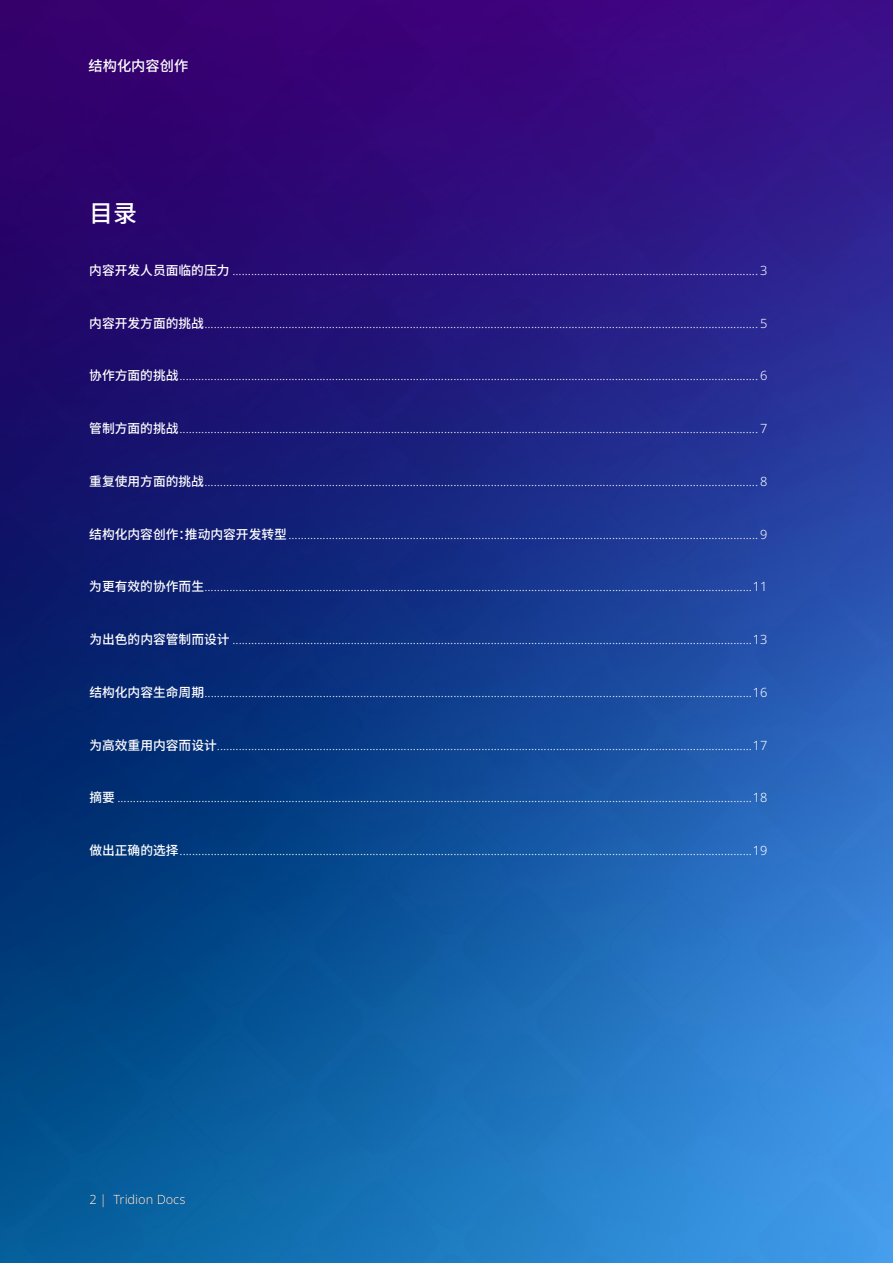
<style>
.page{position:relative;width:893px;height:1263px;background:#fff}
.page>*{position:absolute;margin:0;border:0;box-sizing:border-box;transform-origin:0 0}
.t1{font:500 24px "Noto Sans CJ Ksc";color:#fff}
.t2{font:500 14.25px "Noto Sans CJ Ksc";color:#fff}
.t3{font:300 12.75px "Noto Sans";color:#fff}
.s1{font-family:"Noto Sans CJ Ksc";font-weight:500}
</style>
<div class="page">
<img style="left:0;top:0;width:893px;height:1263px">
<p class="t2" style="left:89px;top:58px;width:101px">结构化内容创作</p>
<h1 class="t1" style="left:89px;top:200px;width:50px">目录</h1>
<p class="t3" style="left:89px;top:263px;width:679px"><span class="s1">内容开发人员面临的压力</span> ......................................................................................................................................................................... 3</p>
<p class="t3" style="left:89px;top:316px;width:680px"><span class="s1">内容开发方面的挑战</span>.................................................................................................................................................................................. 5</p>
<p class="t3" style="left:89px;top:368px;width:679px"><span class="s1">协作方面的挑战</span>.......................................................................................................................................................................................... 6</p>
<p class="t3" style="left:89px;top:421px;width:679px"><span class="s1">管制方面的挑战</span>.......................................................................................................................................................................................... 7</p>
<p class="t3" style="left:89px;top:474px;width:680px"><span class="s1">重复使用方面的挑战</span>.................................................................................................................................................................................. 8</p>
<p class="t3" style="left:89px;top:527px;width:679px"><span class="s1">结构化内容创作：推动内容开发转型</span>....................................................................................................................................................... 9</p>
<p class="t3" style="left:89px;top:579px;width:680px"><span class="s1">为更有效的协作而生</span>................................................................................................................................................................................11</p>
<p class="t3" style="left:89px;top:632px;width:679px"><span class="s1">为出色的内容管制而设计</span> .......................................................................................................................................................................13</p>
<p class="t3" style="left:89px;top:685px;width:680px"><span class="s1">结构化内容生命周期</span>................................................................................................................................................................................16</p>
<p class="t3" style="left:89px;top:738px;width:680px"><span class="s1">为高效重用内容而设计</span>............................................................................................................................................................................17</p>
<p class="t3" style="left:89px;top:790px;width:679px"><span class="s1">摘要</span> ............................................................................................................................................................................................................18</p>
<p class="t3" style="left:89px;top:843px;width:679px"><span class="s1">做出正确的选择</span>........................................................................................................................................................................................19</p>
<p class="t3" style="left:89px;top:1192px;width:97px">2 | Tridion Docs</p>
</div>
